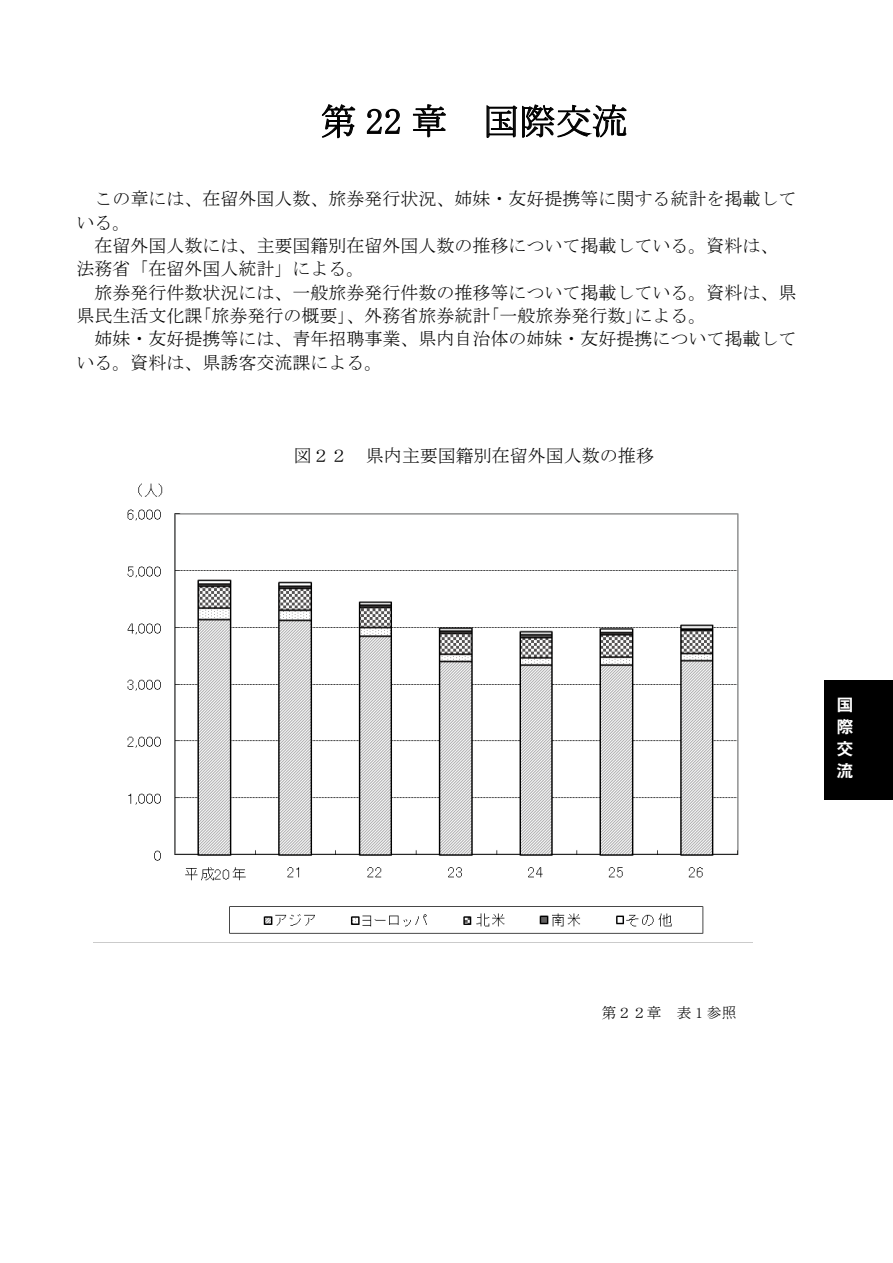
<style>
.page{position:relative;width:893px;height:1263px;background:#fff}
.page>*{position:absolute;margin:0;border:0;box-sizing:border-box;transform-origin:0 0}
.t1{font:36px "MS Mincho";letter-spacing:.005em;color:#000}
.t2{font:18px/23.4px "MS Mincho";color:#000}
.t3{font:700 16.5px/22px "Gothic MB101 Pr 6 De";color:#fff;text-align:justify}
.t4{font:16.5px/24.3px "MS P Gothic";color:#fff;text-align:justify}
.t5{font:15px "MS Mincho";color:#000}
</style>
<div class="page">
<svg style="left:321px;top:104px;width:34px;height:34px"></svg>
<svg style="left:366px;top:108px;width:34px;height:26px"></svg>
<svg style="left:413px;top:104px;width:33px;height:33px"></svg>
<svg style="left:486px;top:104px;width:141px;height:34px"></svg>
<img style="left:127px;top:483px;width:612px;height:451px">
<div style="left:825px;top:681px;width:68px;height:119px;background:#000"></div>
<h1 class="t1" style="left:320px;top:103px;width:309px">第 22 章 国際交流</h1>
<p class="t2" style="left:76px;top:187px;width:721px;text-indent:18px">この章には、在留外国人数、旅券発行状況、姉妹・友好提携等に関する統計を掲載している。</p>
<p class="t2" style="left:76px;top:234px;width:703px;text-indent:18px">在留外国人数には、主要国籍別在留外国人数の推移について掲載している。資料は、法務省「在留外国人統計」による。</p>
<p class="t2" style="left:76px;top:280px;width:721px;text-indent:18px">旅券発行件数状況には、一般旅券発行件数の推移等について掲載している。資料は、県県民生活文化課｢旅券発行の概要｣、外務省旅券統計｢一般旅券発行数｣による。</p>
<p class="t2" style="left:76px;top:327px;width:721px;text-indent:18px">姉妹・友好提携等には、青年招聘事業、県内自治体の姉妹・友好提携について掲載している。資料は、県誘客交流課による。</p>
<p class="t2" style="left:294px;top:444px;width:361px">図２２ 県内主要国籍別在留外国人数の推移</p>
<p class="t5" style="left:602px;top:1005px;width:136px">第２２章 表 1 参照</p>
<p class="t3" style="left:837px;top:693px;width:18px">国際交流</p>
<p class="t4" style="left:838px;top:716px;width:18px">際交流</p>
</div>
